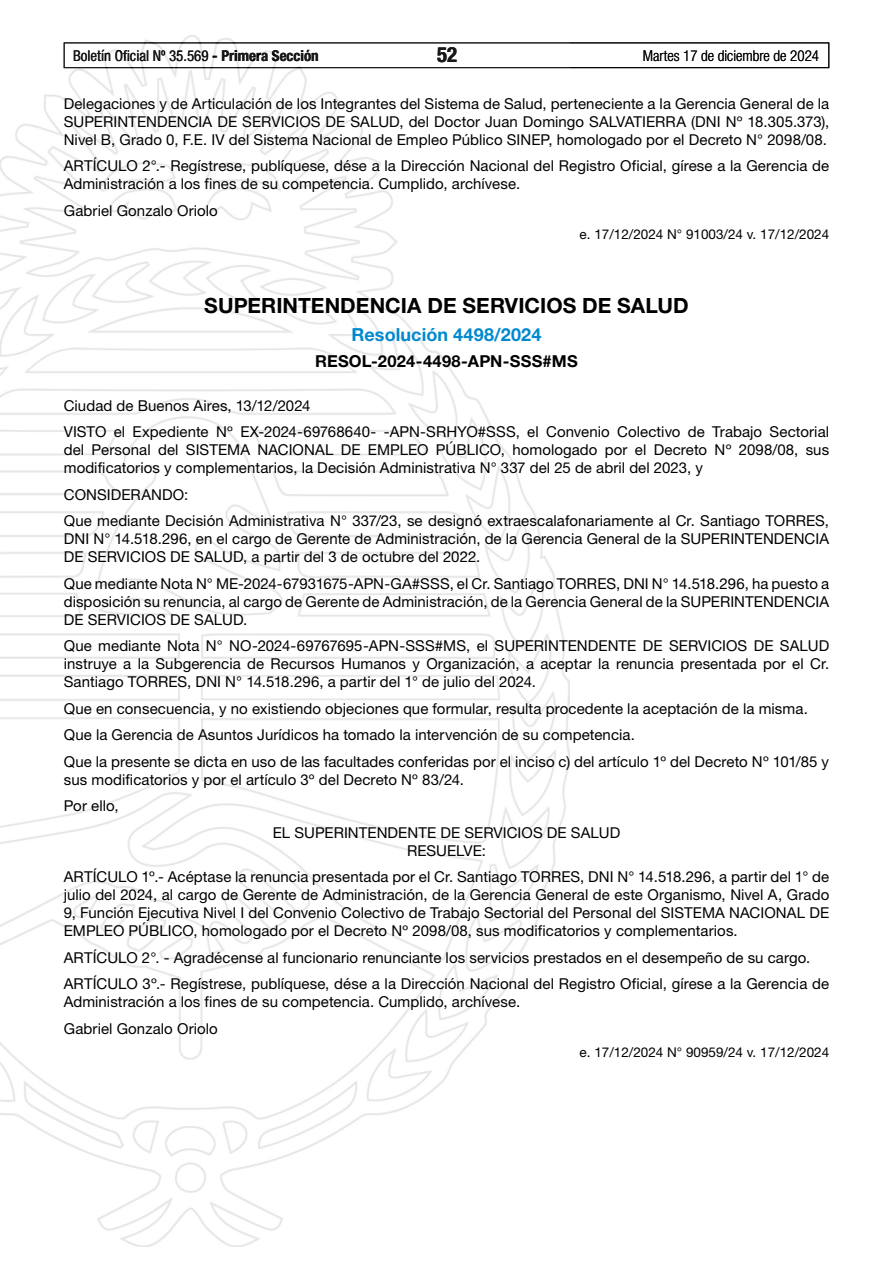
<style>
.page{position:relative;width:893px;height:1263px;background:#fff}
.page>*{position:absolute;margin:0;border:0;box-sizing:border-box;transform-origin:0 0}
.t1{font:700 21px "Helvetica Neue LT Std";letter-spacing:.005em;color:#000}
.t2{font:700 condensed 21px "Helvetica Neue LT Std";color:#000}
.t3{font:700 18px "Helvetica Neue LT Std";letter-spacing:.005em;color:#0089cf}
.t4{font:700 16.5px "Helvetica Neue LT Std";letter-spacing:.01em;color:#000}
.t5{font:15px/18px "Helvetica Neue LT Std";letter-spacing:.005em;color:#000}
.t6{font:condensed 15px "Helvetica Neue LT Std";color:#000}
.t7{font:300 condensed 15px "Helvetica Neue LT Std";color:#000}
.t8{font:13.5px "Helvetica Neue LT Std";color:#000}
.s1{font-weight:700}
</style>
<div class="page">
<div style="left:64px;top:43px;width:765px;height:25px;border:1px solid #000"></div>
<img style="left:0;top:35px;width:569px;height:1211px">
<p class="t6" style="left:73px;top:47px;width:247px">Boletín Oficial Nº 35.569 <span class="s1">- Primera Sección</span></p>
<h1 class="t2" style="left:437px;top:42px;width:22px">52</h1>
<p class="t7" style="left:643px;top:47px;width:178px">Martes 17 de diciembre de 2024</p>
<p class="t5" style="left:64px;top:94px;width:767px;text-align:justify">Delegaciones y de Articulación de los Integrantes del Sistema de Salud, perteneciente a la Gerencia General de la SUPERINTENDENCIA DE SERVICIOS DE SALUD, del Doctor Juan Domingo SALVATIERRA (DNI Nº 18.305.373), Nivel B, Grado 0, F.E. IV del Sistema Nacional de Empleo Público SINEP, homologado por el Decreto N° 2098/08.</p>
<p class="t5" style="left:64px;top:156px;width:767px">ARTÍCULO 2°.- Regístrese, publíquese, dése a la Dirección Nacional del Registro Oficial, gírese a la Gerencia de<br>Administración a los fines de su competencia. Cumplido, archívese.</p>
<p class="t5" style="left:64px;top:201px;width:156px">Gabriel Gonzalo Oriolo</p>
<p class="t8" style="left:580px;top:226px;width:251px">e. 17/12/2024 N° 91003/24 v. 17/12/2024</p>
<h1 class="t1" style="left:204px;top:292px;width:486px">SUPERINTENDENCIA DE SERVICIOS DE SALUD</h1>
<p class="t3" style="left:352px;top:323px;width:191px">Resolución 4498/2024</p>
<p class="t4" style="left:315px;top:351px;width:264px">RESOL-2024-4498-APN-SSS#MS</p>
<p class="t5" style="left:64px;top:392px;width:767px;line-height:26.5px">Ciudad de Buenos Aires, 13/12/2024<br>VISTO el Expediente Nº EX-2024-69768640- -APN-SRHYO#SSS, el Convenio Colectivo de Trabajo Sectorial</p>
<p class="t5" style="left:64px;top:441px;width:767px">del Personal del SISTEMA NACIONAL DE EMPLEO PÚBLICO, homologado por el Decreto Nº 2098/08, sus modificatorios y complementarios, la Decisión Administrativa N° 337 del 25 de abril del 2023, y</p>
<p class="t5" style="left:64px;top:481px;width:767px;line-height:26.5px">CONSIDERANDO:<br>Que mediante Decisión Administrativa N° 337/23, se designó extraescalafonariamente al Cr. Santiago TORRES,</p>
<p class="t5" style="left:64px;top:530px;width:767px">DNI N° 14.518.296, en el cargo de Gerente de Administración, de la Gerencia General de la SUPERINTENDENCIA<br>DE SERVICIOS DE SALUD, a partir del 3 de octubre del 2022.</p>
<p class="t5" style="left:64px;top:574px;width:767px;text-align:justify">Que mediante Nota N° ME-2024-67931675-APN-GA#SSS, el Cr. Santiago TORRES, DNI N° 14.518.296, ha puesto a disposición su renuncia, al cargo de Gerente de Administración, de la Gerencia General de la SUPERINTENDENCIA DE SERVICIOS DE SALUD.</p>
<p class="t5" style="left:64px;top:637px;width:767px;text-align:justify">Que mediante Nota N° NO-2024-69767695-APN-SSS#MS, el SUPERINTENDENTE DE SERVICIOS DE SALUD instruye a la Subgerencia de Recursos Humanos y Organización, a aceptar la renuncia presentada por el Cr.<br>Santiago TORRES, DNI N° 14.518.296, a partir del 1° de julio del 2024.</p>
<p class="t5" style="left:64px;top:695px;width:767px;line-height:26.5px">Que en consecuencia, y no existiendo objeciones que formular, resulta procedente la aceptación de la misma.<br>Que la Gerencia de Asuntos Jurídicos ha tomado la intervención de su competencia.<br>Que la presente se dicta en uso de las facultades conferidas por el inciso c) del artículo 1º del Decreto Nº 101/85 y</p>
<p class="t5" style="left:64px;top:770px;width:402px">sus modificatorios y por el artículo 3º del Decreto Nº 83/24.</p>
<p class="t5" style="left:64px;top:797px;width:56px">Por ello,</p>
<p class="t5" style="left:273px;top:823px;width:349px">EL SUPERINTENDENTE DE SERVICIOS DE SALUD</p>
<p class="t5" style="left:64px;top:837px;width:767px;line-height:26.5px;text-align:center">RESUELVE:<br>ARTÍCULO 1º.- Acéptase la renuncia presentada por el Cr. Santiago TORRES, DNI N° 14.518.296, a partir del 1° de</p>
<p class="t5" style="left:64px;top:886px;width:767px;text-align:justify">julio del 2024, al cargo de Gerente de Administración, de la Gerencia General de este Organismo, Nivel A, Grado 9, Función Ejecutiva Nivel I del Convenio Colectivo de Trabajo Sectorial del Personal del SISTEMA NACIONAL DE EMPLEO PÚBLICO, homologado por el Decreto Nº 2098/08, sus modificatorios y complementarios.</p>
<p class="t5" style="left:64px;top:944px;width:767px;line-height:26.5px">ARTÍCULO 2°. - Agradécense al funcionario renunciante los servicios prestados en el desempeño de su cargo.<br>ARTÍCULO 3º.- Regístrese, publíquese, dése a la Dirección Nacional del Registro Oficial, gírese a la Gerencia de</p>
<p class="t5" style="left:64px;top:988px;width:458px;line-height:26.5px">Administración a los fines de su competencia. Cumplido, archívese.<br>Gabriel Gonzalo Oriolo</p>
<p class="t8" style="left:580px;top:1044px;width:251px">e. 17/12/2024 N° 90959/24 v. 17/12/2024</p>
</div>
